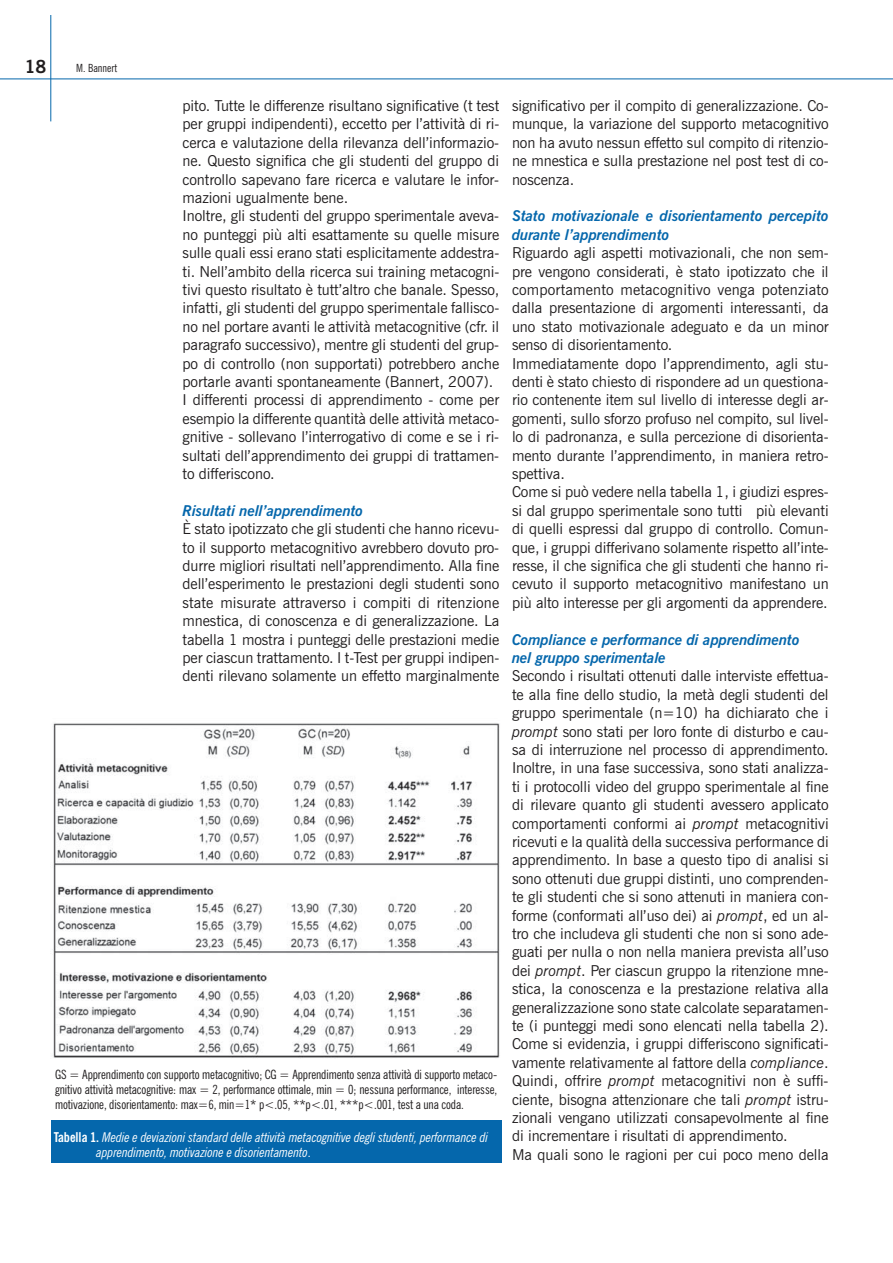
<style>
.page{position:relative;width:893px;height:1263px;background:#fff}
.page>*{position:absolute;margin:0;border:0;box-sizing:border-box;transform-origin:0 0}
.t1{font:700 18px "News Gothic BT";color:#201d1e}
.t2{font:15px/18.5px "News Gothic BT";letter-spacing:-.005em;color:#201d1e}
.t3{font:italic 700 15px/18.5px "News Gothic BT";letter-spacing:-.005em;color:#0567ac}
.t4{font:italic condensed 13.5px/15px "News Gothic BT";letter-spacing:-.005em;color:#fff}
.t5{font:condensed 12.75px/15px "News Gothic BT";letter-spacing:-.01em;color:#201d1e;text-align:justify}
.t6{font:condensed 11.25px "News Gothic BT";color:#201d1e}
.s1{font-weight:700;font-style:normal}
.s2{font-style:normal}
.s3{font-style:italic}
</style>
<div class="page">
<hr style="left:50px;top:15px;width:1px;height:106px;background:#0567ac">
<hr style="left:0;top:79px;width:893px;height:1px;background:#0567ac">
<img style="left:53px;top:723px;width:447px;height:335px">
<div style="left:51px;top:1120px;width:450px;height:43px;background:#0567ac"></div>
<p class="t1" style="left:25px;top:60px;width:23px">18</p>
<p class="t6" style="left:76px;top:63px;width:42px">M. Bannert</p>
<p class="t2" style="left:183px;top:98px;width:318px">pito. Tutte le differenze risultano significative (t test per gruppi indipendenti), eccetto per l’attività di ri&shy;cerca e valutazione della rilevanza dell’informazio&shy;ne. Questo significa che gli studenti del gruppo di controllo sapevano fare ricerca e valutare le infor&shy;mazioni ugualmente bene.<br>Inoltre, gli studenti del gruppo sperimentale aveva&shy;no punteggi più alti esattamente su quelle misure sulle quali essi erano stati esplicitamente addestra&shy;ti. Nell’ambito della ricerca sui training metacogni&shy;tivi questo risultato è tutt’altro che banale. Spesso, infatti, gli studenti del gruppo sperimentale fallisco&shy;no nel portare avanti le attività metacognitive (cfr. il paragrafo successivo), mentre gli studenti del grup&shy;po di controllo (non supportati) potrebbero anche portarle avanti spontaneamente (Bannert, 2007).<br>I differenti processi di apprendimento - come per esempio la differente quantità delle attività metaco&shy;gnitive - sollevano l’interrogativo di come e se i ri&shy;sultati dell’apprendimento dei gruppi di trattamen&shy;to differiscono.</p>
<p class="t3" style="left:183px;top:502px;width:182px">Risultati nell’apprendimento</p>
<p class="t2" style="left:183px;top:521px;width:318px;text-align:justify">È stato ipotizzato che gli studenti che hanno ricevu&shy;to il supporto metacognitivo avrebbero dovuto pro&shy;durre migliori risultati nell’apprendimento. Alla fine dell’esperimento le prestazioni degli studenti sono state misurate attraverso i compiti di ritenzione mnestica, di conoscenza e di generalizzazione. La tabella 1 mostra i punteggi delle prestazioni medie per ciascun trattamento. I t-Test per gruppi indipen&shy;denti rilevano solamente un effetto marginalmente</p>
<p class="t5" style="left:55px;top:1067px;width:444px">GS = Apprendimento con supporto metacognitivo; CG = Apprendimento senza attività di supporto metaco&shy;gnitivo attività metacognitive: max = 2, performance ottimale, min = 0; nessuna performance, interesse, motivazione, disorientamento: max=6, min=1* p&lt;.05, **p&lt;.01, ***p&lt;.001, test a una coda.</p>
<p class="t4" style="left:96px;top:1131px;width:393px;text-indent:-43px"><span class="s1">Tabella 1.</span> Medie e deviazioni standard delle attività metacognitive degli studenti, performance di apprendimento, motivazione e disorientamento<span class="s2">.</span></p>
<p class="t2" style="left:512px;top:98px;width:318px;text-align:justify">significativo per il compito di generalizzazione. Co&shy;munque, la variazione del supporto metacognitivo non ha avuto nessun effetto sul compito di ritenzio&shy;ne mnestica e sulla prestazione nel post test di co&shy;noscenza.</p>
<p class="t3" style="left:512px;top:208px;width:318px">Stato motivazionale e disorientamento percepito durante l’apprendimento</p>
<p class="t2" style="left:512px;top:245px;width:318px">Riguardo agli aspetti motivazionali, che non sem&shy;pre vengono considerati, è stato ipotizzato che il comportamento metacognitivo venga potenziato dalla presentazione di argomenti interessanti, da uno stato motivazionale adeguato e da un minor senso di disorientamento.<br>Immediatamente dopo l’apprendimento, agli stu&shy;denti è stato chiesto di rispondere ad un questiona&shy;rio contenente item sul livello di interesse degli ar&shy;gomenti, sullo sforzo profuso nel compito, sul livel&shy;lo di padronanza, e sulla percezione di disorienta&shy;mento durante l’apprendimento, in maniera retro&shy;spettiva.<br>Come si può vedere nella tabella 1, i giudizi espres&shy;si dal gruppo sperimentale sono tutti più elevanti di quelli espressi dal gruppo di controllo. Comun&shy;que, i gruppi differivano solamente rispetto all’inte&shy;resse, il che significa che gli studenti che hanno ri&shy;cevuto il supporto metacognitivo manifestano un più alto interesse per gli argomenti da apprendere.</p>
<p class="t3" style="left:512px;top:631px;width:289px">Compliance e performance di apprendimento nel gruppo sperimentale</p>
<p class="t2" style="left:512px;top:668px;width:318px">Secondo i risultati ottenuti dalle interviste effettua&shy;te alla fine dello studio, la metà degli studenti del gruppo sperimentale (n=10) ha dichiarato che i <span class="s3">prompt</span> sono stati per loro fonte di disturbo e cau&shy;sa di interruzione nel processo di apprendimento.<br>Inoltre, in una fase successiva, sono stati analizza&shy;ti i protocolli video del gruppo sperimentale al fine di rilevare quanto gli studenti avessero applicato comportamenti conformi ai <span class="s3">prompt</span> metacognitivi ricevuti e la qualità della successiva performance di apprendimento. In base a questo tipo di analisi si sono ottenuti due gruppi distinti, uno comprenden&shy;te gli studenti che si sono attenuti in maniera con&shy;forme (conformati all’uso dei) ai <span class="s3">prompt</span>, ed un al&shy;tro che includeva gli studenti che non si sono ade&shy;guati per nulla o non nella maniera prevista all’uso dei <span class="s3">prompt</span>. Per ciascun gruppo la ritenzione mne&shy;stica, la conoscenza e la prestazione relativa alla generalizzazione sono state calcolate separatamen&shy;te (i punteggi medi sono elencati nella tabella 2).<br>Come si evidenzia, i gruppi differiscono significati&shy;vamente relativamente al fattore della <span class="s3">compliance</span>.<br>Quindi, offrire <span class="s3">prompt</span> metacognitivi non è suffi&shy;ciente, bisogna attenzionare che tali <span class="s3">prompt</span> istru&shy;zionali vengano utilizzati consapevolmente al fine di incrementare i risultati di apprendimento.<br>Ma quali sono le ragioni per cui poco meno della</p>
</div>
